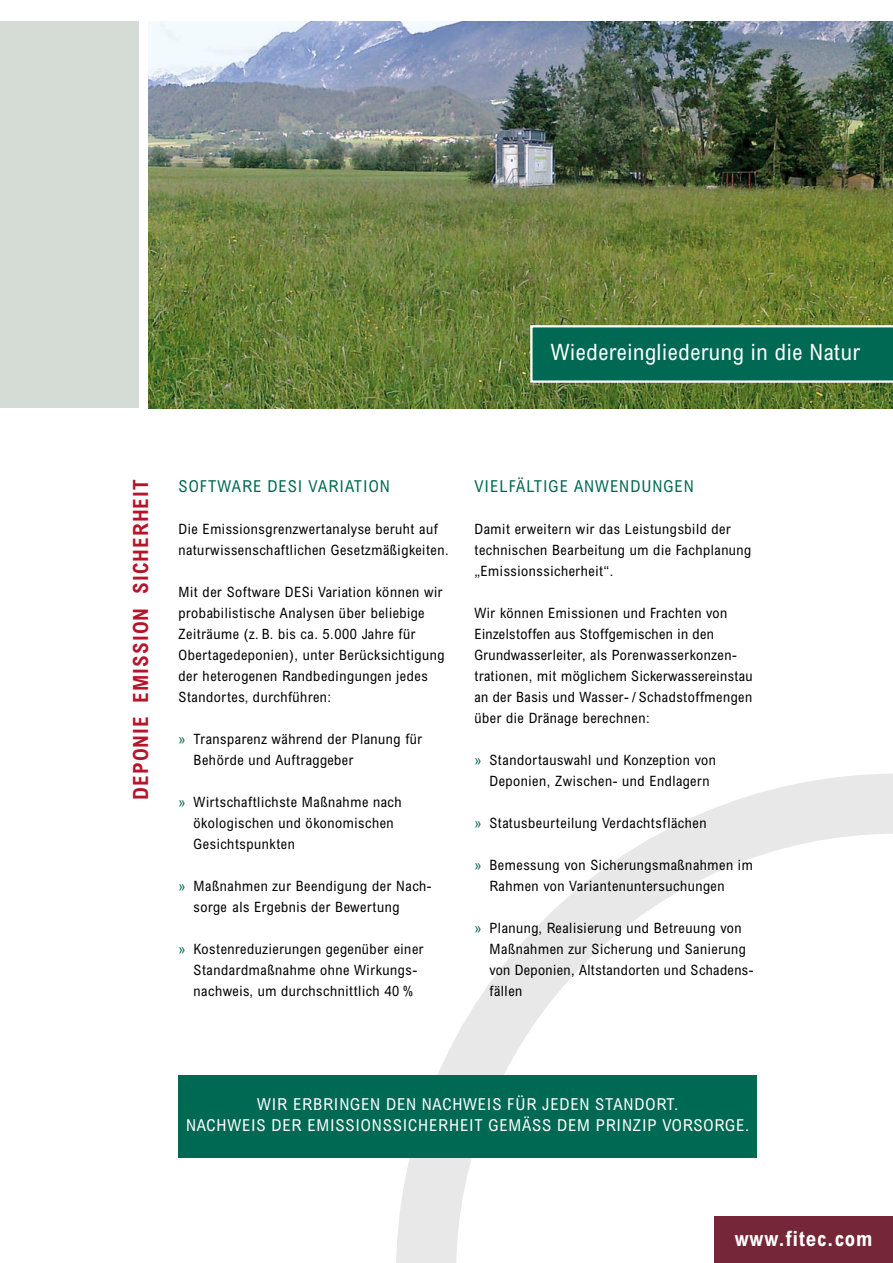
<style>
.page{position:relative;width:893px;height:1263px;background:#fff}
.page>*{position:absolute;margin:0;border:0;box-sizing:border-box;transform-origin:0 0}
.t1{font:condensed 22.5px "Arial";letter-spacing:.03em;color:#fff}
.t2{font:700 condensed 21px "Arial";color:#b5152b}
.t3{font:700 condensed 21px "Arial";letter-spacing:.04em;color:#fff}
.t4{font:condensed 16.5px/21px "Arial";letter-spacing:.05em;color:#fff}
.t5{font:condensed 16.5px "Arial";letter-spacing:.17em;color:#006953}
.t6{font:condensed 16.5px "Arial";letter-spacing:.15em;color:#fff}
.t7{font:condensed 14.25px/21px "Arial";letter-spacing:.04em;color:#000}
.s1{color:#006953}
</style>
<div class="page">
<div style="left:0;top:21px;width:139px;height:387px;background:#d5dcd6"></div>
<svg style="left:396px;top:774px;width:497px;height:489px"></svg>
<div style="left:714px;top:1216px;width:179px;height:47px;background:#762737"></div>
<img style="left:149px;top:21px;width:744px;height:387px">
<div style="left:179px;top:1075px;width:578px;height:83px;background:#006953"></div>
<svg style="left:530px;top:325px;width:363px;height:58px;background:#167561"></svg>
<h1 class="t1" style="left:551px;top:338px;width:311px">Wiedereingliederung in die Natur</h1>
<h2 class="t2" style="left:129px;top:799px;width:320px;rotate:-90deg">Deponie Emission Sicherheit</h2>
<p class="t5" style="left:179px;top:476px;width:100px">Software DES</p>
<p class="t5" style="left:298px;top:476px;width:94px">i Variation</p>
<p class="t7" style="left:179px;top:518px;width:272px">Die Emissionsgrenzwertanalyse beruht auf naturwissenschaftlichen Gesetzmäßigkeiten.</p>
<p class="t7" style="left:179px;top:581px;width:268px">Mit der Software DESi Variation können wir probabilistische Analysen über beliebige Zeiträume (z. B. bis ca. 5.000 Jahre für Obertagedeponien), unter Berücksichtigung der heterogenen Randbedingungen jedes Standortes, durchführen:</p>
<p class="t7" style="left:194px;top:728px;width:230px;text-indent:-15px"><span class="s1">»</span> Transparenz während der Planung für<br>Behörde und Auftraggeber</p>
<p class="t7" style="left:179px;top:791px;width:225px"><span class="s1">»</span> Wirtschaftlichste M aßnahme nach</p>
<p class="t7" style="left:194px;top:812px;width:202px">ökologischen und ökonomischen</p>
<p class="t7" style="left:179px;top:833px;width:118px">Gesichtspunkten</p>
<p class="t7" style="left:194px;top:875px;width:240px;text-indent:-15px"><span class="s1">»</span> Maßnahmen zur Beendigung der Nach&shy;sorge als Ergebnis der Bewertung</p>
<p class="t7" style="left:179px;top:938px;width:247px;text-align:center"><span class="s1">»</span> Kostenreduzierungen gegenüber einer<br>Standardmaßnahme ohne Wirkungs&shy;nachweis, um durchschnittlich 40 %</p>
<p class="t5" style="left:474px;top:476px;width:221px">Vielfältige Anwendu ngen</p>
<p class="t7" style="left:474px;top:518px;width:278px">Damit erweitern wir das Leistungsbild der technischen Bearbeitung um die Fachplanung „Emissionssicherheit“.</p>
<p class="t7" style="left:474px;top:602px;width:280px">Wir können Emissionen und Frachten von Einzelstoffen aus Stoffgemischen in den Grundwasserleiter, als Porenwasserkonzen&shy;trationen, mit möglichem Sickerwassereinstau an der Basis und Wasser- / Schadstoffmengen über die Dränage berechnen:</p>
<p class="t7" style="left:474px;top:749px;width:243px"><span class="s1">»</span> Standortauswahl und Konzeption von<br>Deponien, Zwischen- und Endlagern</p>
<p class="t7" style="left:474px;top:812px;width:234px"><span class="s1">»</span> Statusbeurteilung Verdachtsflächen</p>
<p class="t7" style="left:474px;top:854px;width:280px"><span class="s1">»</span> Bemessung von Sicherungsmaßnahmen im<br>Rahmen von Variantenuntersuchungen</p>
<p class="t7" style="left:474px;top:917px;width:269px"><span class="s1">»</span> Planung, Realisierung und Betreuung von</p>
<p class="t7" style="left:474px;top:938px;width:273px">Maßnahmen zur Sicherung und Sanierung</p>
<p class="t7" style="left:489px;top:959px;width:265px">von Deponien, Altstandorten und Schadens-</p>
<p class="t7" style="left:489px;top:980px;width:34px">fällen</p>
<p class="t4" style="left:186px;top:1093px;width:494px;text-indent:71px">Wir erbringen den Nachweis fü r j eden Standort.<br>Nachweis der Emissionssicherheit gemäSS</p>
<p class="t6" style="left:557px;top:1115px;width:194px">dem Prinzip Vorsorge.</p>
<h2 class="t3" style="left:735px;top:1226px;width:139px">www.fitec.com</h2>
</div>
